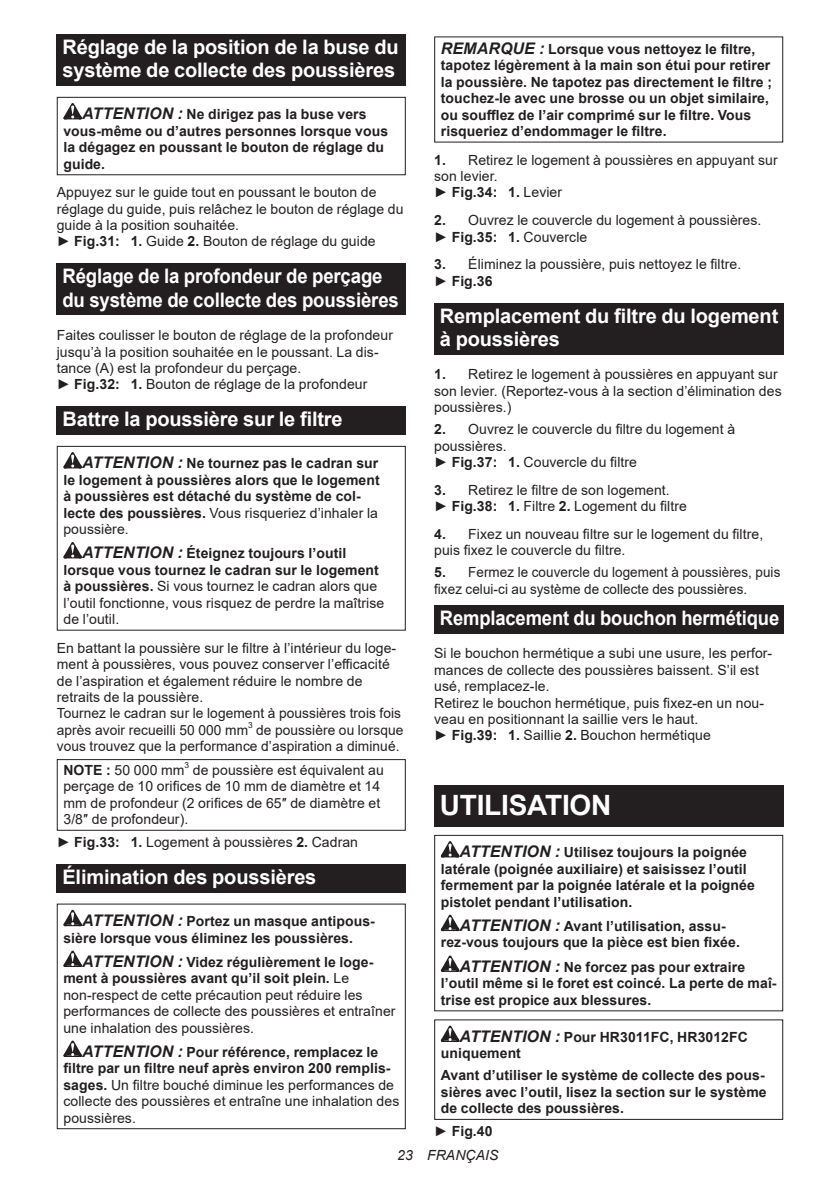
<style>
.page{position:relative;width:840px;height:1191px;background:#fff}
.page>*{position:absolute;margin:0;border:0;box-sizing:border-box;transform-origin:0 0}
.t1{font:700 28px "Arial";letter-spacing:-.01em;color:#fff}
.t2{font:700 20px/23.4px "Arial";letter-spacing:-.01em;color:#fff}
.t3{font:700 20px/23.4px "Arial";letter-spacing:-.01em;color:#fff;scale:.93 1}
.t4{font:700 20px "Arial";letter-spacing:-.01em;color:#fff;scale:.92 1}
.t5{font:14px/16.4px "Arial";letter-spacing:.005em;color:#231f20}
.t6{font:700 14px/16.4px "Arial";letter-spacing:.005em;color:#231f20}
.t7{font:14px/16.4px "Arial";letter-spacing:.005em;color:#231f20;scale:.96 1}
.t8{font:italic 14px "Arial";letter-spacing:.005em;color:#231f20}
.t9{font:8.4px "Arial";color:#231f20}
.s1{font-style:italic;font-size:16px}
.s2{font-weight:700}
.s3{font-weight:400}
.s4{font-weight:700;font-style:italic;font-size:16px}
</style>
<div class="page">
<div style="left:57px;top:34px;width:348px;height:52px;background:#231f20"></div>
<svg style="left:63px;top:103px;width:19px;height:16px"></svg>
<div style="left:57px;top:97px;width:348px;height:78px;border:1px solid #231f20"></div>
<div style="left:57px;top:263px;width:348px;height:52px;background:#231f20"></div>
<div style="left:57px;top:406px;width:348px;height:29px;background:#231f20"></div>
<svg style="left:63px;top:452px;width:19px;height:16px"></svg>
<svg style="left:63px;top:542px;width:19px;height:16px"></svg>
<div style="left:57px;top:446px;width:348px;height:184px;border:1px solid #231f20"></div>
<div style="left:57px;top:759px;width:348px;height:71px;border:1px solid #231f20"></div>
<div style="left:57px;top:864px;width:348px;height:28px;background:#231f20"></div>
<svg style="left:63px;top:909px;width:19px;height:17px"></svg>
<svg style="left:63px;top:950px;width:19px;height:17px"></svg>
<svg style="left:63px;top:1040px;width:19px;height:17px"></svg>
<div style="left:57px;top:903px;width:348px;height:226px;border:1px solid #231f20"></div>
<div style="left:434px;top:303px;width:348px;height:51px;background:#231f20"></div>
<div style="left:434px;top:605px;width:348px;height:28px;background:#231f20"></div>
<div style="left:434px;top:785px;width:348px;height:42px;background:#231f20"></div>
<svg style="left:440px;top:841px;width:19px;height:16px"></svg>
<svg style="left:440px;top:914px;width:19px;height:17px"></svg>
<svg style="left:440px;top:955px;width:19px;height:17px"></svg>
<div style="left:434px;top:835px;width:348px;height:176px;border:1px solid #231f20"></div>
<svg style="left:440px;top:1025px;width:19px;height:17px"></svg>
<h2 class="t2" style="left:62px;top:36px;width:337px">Réglage de la position de la buse du système de collecte des poussières</h2>
<p class="t6" style="left:63px;top:106px;width:326px;text-indent:19px"><span class="s1">ATTENTION :</span> Ne dirigez pas la buse vers vous-même ou d’autres personnes lorsque vous la dégagez en poussant le bouton de réglage du guide.</p>
<p class="t5" style="left:57px;top:184px;width:348px">Appuyez sur le guide tout en poussant le bouton de réglage du guide, puis relâchez le bouton de réglage du guide à la position souhaitée.<br>► <span class="s2">Fig.31: 1.</span> Guide <span class="s2">2.</span> Bouton de réglage du guide</p>
<h2 class="t3" style="left:62px;top:265px;width:363px">Réglage de la profondeur de perçage du système de collecte des poussières</h2>
<p class="t5" style="left:57px;top:327px;width:337px">Faites coulisser le bouton de réglage de la profondeur jusqu’à la position souhaitée en le poussant. La dis&shy;tance (A) est la profondeur du perçage.<br>► <span class="s2">Fig.32: 1.</span> Bouton de réglage de la profondeur</p>
<h2 class="t2" style="left:62px;top:408px;width:281px">Battre la poussière sur le filtre</h2>
<p class="t6" style="left:63px;top:455px;width:317px;text-indent:19px"><span class="s1">ATTENTION :</span> Ne tournez pas le cadran sur le logement à poussières alors que le logement à poussières est détaché du système de col&shy;lecte des poussières. <span class="s3">Vous risqueriez d’inhaler la poussière.</span></p>
<p class="t5" style="left:63px;top:545px;width:322px;text-indent:19px"><span class="s4">ATTENTION :</span> <span class="s2">Éteignez toujours l’outil lorsque vous tournez le cadran sur le logement à poussières.</span> Si vous tournez le cadran alors que l’outil fonctionne, vous risquez de perdre la maîtrise de l’outil.</p>
<p class="t5" style="left:57px;top:639px;width:346px">En battant la poussière sur le filtre à l’intérieur du loge&shy;ment à poussières, vous pouvez conserver l’efficacité de l’aspiration et également réduire le nombre de retraits de la poussière.<br>Tournez le cadran sur le logement à poussières trois fois après avoir recueilli 50 000 mm</p>
<p class="t9" style="left:248px;top:719px;width:6px">3</p>
<p class="t5" style="left:57px;top:721px;width:348px;text-align:right">de poussière ou lorsque<br>vous trouvez que la performance d’aspiration a diminué.</p>
<p class="t5" style="left:63px;top:761px;width:123px"><span class="s2">NOTE :</span> 50 000 mm</p>
<p class="t9" style="left:184px;top:759px;width:6px">3</p>
<p class="t5" style="left:63px;top:761px;width:322px;text-indent:129px">de poussière est équivalent au perçage de 10 orifices de 10 mm de diamètre et 14 mm de profondeur (2 orifices de 65″ de diamètre et 3/8″ de profondeur).</p>
<p class="t5" style="left:57px;top:834px;width:303px">► <span class="s2">Fig.33: 1.</span> Logement à poussières <span class="s2">2.</span> Cadran</p>
<h2 class="t2" style="left:62px;top:865px;width:255px">Élimination des poussières</h2>
<p class="t6" style="left:63px;top:913px;width:313px;text-indent:19px"><span class="s1">ATTENTION :</span> Portez un masque antipous&shy;sière lorsque vous éliminez les poussières.</p>
<p class="t5" style="left:63px;top:953px;width:333px;text-indent:19px"><span class="s4">ATTENTION :</span> <span class="s2">Videz régulièrement le loge&shy;ment à poussières avant qu’il soit plein.</span> Le non-respect de cette précaution peut réduire les performances de collecte des poussières et entraîner une inhalation des poussières.</p>
<p class="t5" style="left:63px;top:1043px;width:337px;text-indent:19px"><span class="s4">ATTENTION :</span> <span class="s2">Pour référence, remplacez le filtre par un filtre neuf après environ 200 remplis&shy;sages.</span> Un filtre bouché diminue les performances de collecte des poussières et entraîne une inhalation des poussières.</p>
<p class="t6" style="left:440px;top:41px;width:332px"><span class="s1">REMARQUE :</span> Lorsque vous nettoyez le filtre, tapotez légèrement à la main son étui pour retirer la poussière. Ne tapotez pas directement le filtre ; touchez-le avec une brosse ou un objet similaire, ou soufflez de l’air comprimé sur le filtre. Vous risqueriez d’endommager le filtre.</p>
<p class="t5" style="left:434px;top:151px;width:345px"><span class="s2">1.</span> Retirez le logement à poussières en appuyant sur son levier.<br>► <span class="s2">Fig.34: 1.</span> Levier</p>
<p class="t5" style="left:434px;top:212px;width:328px"><span class="s2">2.</span> Ouvrez le couvercle du logement à poussières. ► <span class="s2">Fig.35: 1.</span> Couvercle</p>
<p class="t5" style="left:434px;top:256px;width:308px"><span class="s2">3.</span> Éliminez la poussière, puis nettoyez le filtre. ► <span class="s2">Fig.36</span></p>
<h2 class="t2" style="left:439px;top:304px;width:340px">Remplacement du filtre du logement à poussières</h2>
<p class="t5" style="left:434px;top:366px;width:349px"><span class="s2">1.</span> Retirez le logement à poussières en appuyant sur son levier. (Reportez-vous à la section d’élimination des poussières.)</p>
<p class="t5" style="left:434px;top:421px;width:302px"><span class="s2">2.</span> Ouvrez le couvercle du filtre du logement à poussières.<br>► <span class="s2">Fig.37: 1.</span> Couvercle du filtre</p>
<p class="t5" style="left:434px;top:481px;width:254px"><span class="s2">3.</span> Retirez le filtre de son logement. ► <span class="s2">Fig.38: 1.</span> Filtre <span class="s2">2.</span> Logement du filtre</p>
<p class="t5" style="left:434px;top:526px;width:330px"><span class="s2">4.</span> Fixez un nouveau filtre sur le logement du filtre, puis fixez le couvercle du filtre.</p>
<p class="t7" style="left:434px;top:564px;width:362px"><span class="s2">5.</span> Fermez le couvercle du logement à poussières, puis fixez celui-ci au système de collecte des poussières.</p>
<h2 class="t4" style="left:439px;top:604px;width:370px">Remplacement du bouchon hermétique</h2>
<p class="t5" style="left:434px;top:645px;width:339px">Si le bouchon hermétique a subi une usure, les perfor&shy;mances de collecte des poussières baissent. S’il est usé, remplacez-le.<br>Retirez le bouchon hermétique, puis fixez-en un nou&shy;veau en positionnant la saillie vers le haut.<br>► <span class="s2">Fig.39: 1.</span> Saillie <span class="s2">2.</span> Bouchon hermétique</p>
<h1 class="t1" style="left:439px;top:786px;width:173px">UTILISATION</h1>
<p class="t6" style="left:440px;top:844px;width:315px;text-indent:19px"><span class="s1">ATTENTION :</span> Utilisez toujours la poignée latérale (poignée auxiliaire) et saisissez l’outil fermement par la poignée latérale et la poignée pistolet pendant l’utilisation.</p>
<p class="t6" style="left:440px;top:918px;width:300px;text-align:center"><span class="s1">ATTENTION :</span> Avant l’utilisation, assu&shy;rez-vous toujours que la pièce est bien fixée.</p>
<p class="t6" style="left:440px;top:959px;width:337px;text-indent:19px"><span class="s1">ATTENTION :</span> Ne forcez pas pour extraire l’outil même si le foret est coincé. La perte de maî&shy;trise est propice aux blessures.</p>
<p class="t6" style="left:440px;top:1029px;width:308px;text-indent:19px"><span class="s1">ATTENTION :</span> Pour HR3011FC, HR3012FC uniquement</p>
<p class="t6" style="left:440px;top:1067px;width:327px">Avant d’utiliser le système de collecte des pous&shy;sières avec l’outil, lisez la section sur le système de collecte des poussières.</p>
<p class="t6" style="left:434px;top:1123px;width:60px"><span class="s3">►</span> Fig.40</p>
<p class="t8" style="left:397px;top:1146px;width:103px">23 FRANÇAIS</p>
</div>
